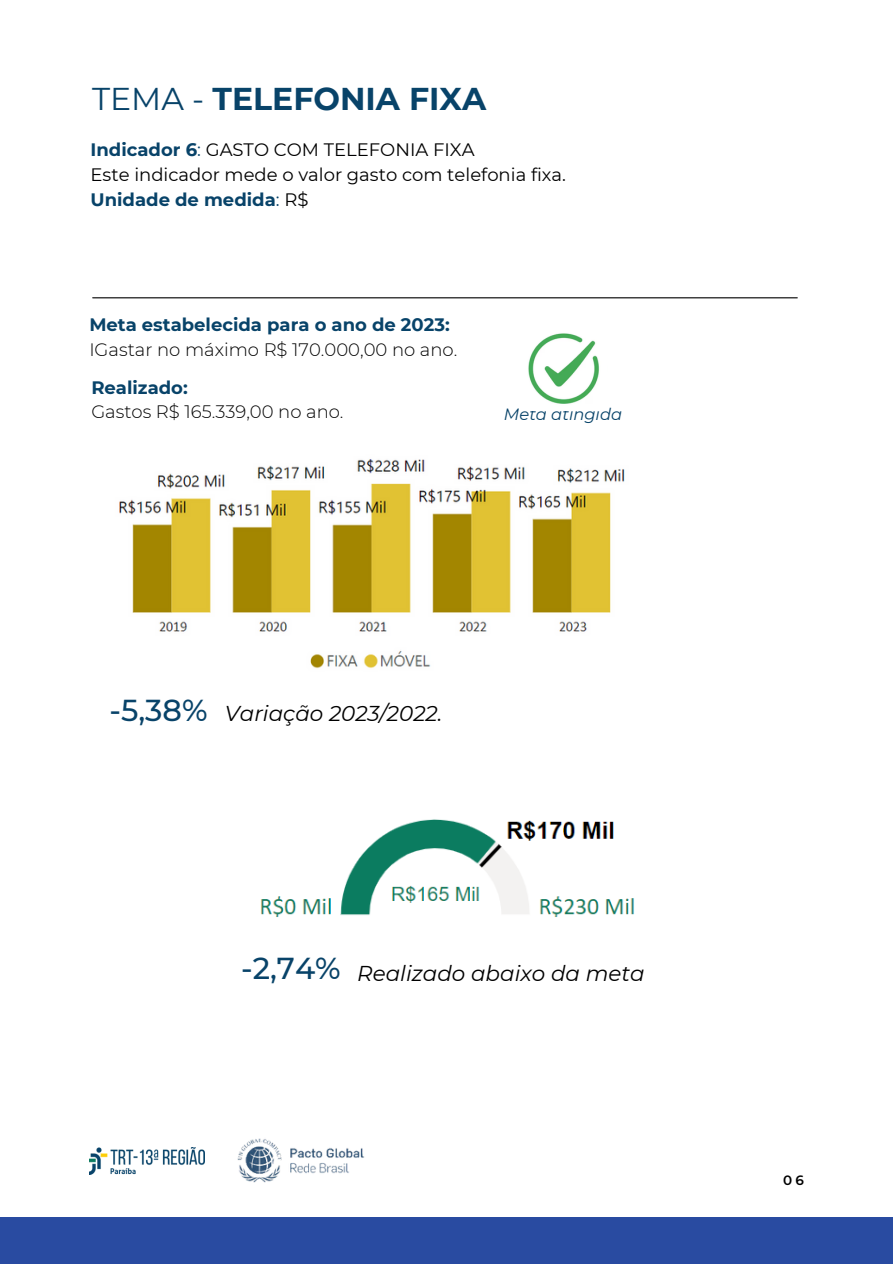
<style>
.page{position:relative;width:893px;height:1264px;background:#fff}
.page>*{position:absolute;margin:0;border:0;box-sizing:border-box;transform-origin:0 0}
.t1{font:700 31.5px "Montserrat";color:#084369}
.t2{font:italic 21.45px "Montserrat";color:#000}
.t3{font:18px/24.8px "Montserrat";color:#000001}
.t4{font:300 18px "Montserrat";color:#000001}
.t5{font:700 18px "Montserrat";color:#084369}
.t6{font:italic 16.35px "Montserrat";color:#084369}
.t7{font:600 13.5px "Montserrat";color:#000001}
.s1{font-weight:400}
.s2{font-weight:700;color:#084369}
.s3{color:#084369}
.s4{font-weight:500;font-style:normal;font-size:30.3px;color:#084369}
</style>
<div class="page">
<hr style="left:93px;top:297px;width:704px;height:1px;background:#000">
<div style="left:0;top:1217px;width:892px;height:46px;background:#294ba1"></div>
<img style="left:89px;top:1147px;width:115px;height:27px">
<img style="left:237px;top:1138px;width:127px;height:45px">
<img style="left:119px;top:459px;width:506px;height:210px">
<img style="left:260px;top:819px;width:375px;height:98px">
<img style="left:528px;top:333px;width:71px;height:71px">
<h1 class="t1" style="left:92px;top:79px;width:395px"><span class="s1">TEMA -</span> TELEFONIA FIXA</h1>
<p class="t3" style="left:91px;top:137px;width:477px"><span class="s2">Indicador 6</span><span class="s3">:</span> GASTO COM TELEFONIA FIXA<br>Este indicador mede o valor gasto com telefonia fixa.<br><span class="s2">Unidade de medida</span><span class="s3">:</span> R$</p>
<p class="t5" style="left:89px;top:313px;width:362px">Meta estabelecida para o ano de 2023:</p>
<p class="t4" style="left:89px;top:338px;width:369px">IGastar no máximo R$ 170.000,00 no ano.</p>
<p class="t5" style="left:91px;top:376px;width:98px">Realizado:</p>
<p class="t4" style="left:91px;top:401px;width:254px">Gastos R$ 165.339,00 no ano.</p>
<p class="t6" style="left:504px;top:404px;width:120px">Meta atingida</p>
<p class="t2" style="left:109px;top:700px;width:334px"><span class="s4">-5,38%</span> Variação 2023/2022.</p>
<p class="t2" style="left:241px;top:960px;width:405px"><span class="s4">-2,74%</span> Realizado abaixo da meta</p>
<p class="t7" style="left:783px;top:1172px;width:22px">06</p>
</div>
